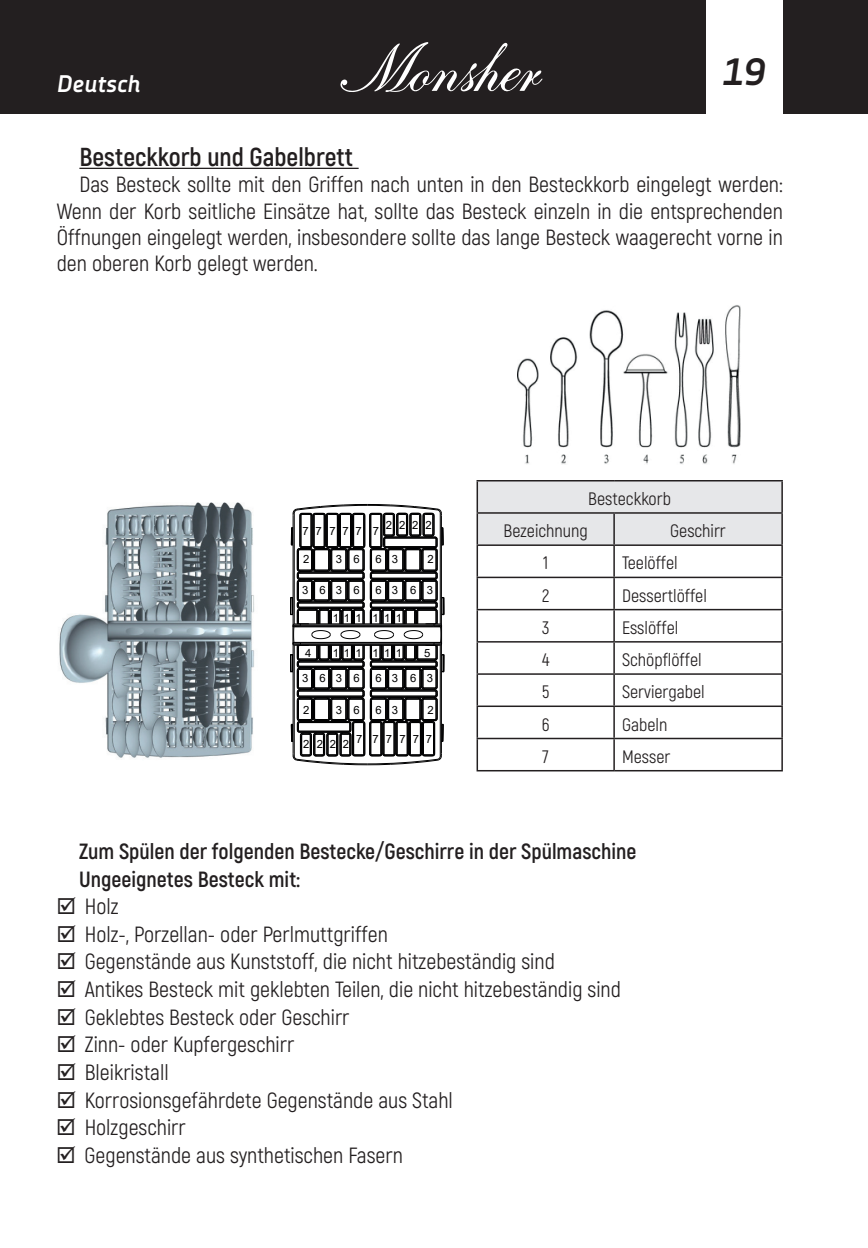
<style>
.page{position:relative;width:868px;height:1248px;background:#fff}
.page>*{position:absolute;margin:0;border:0;box-sizing:border-box;transform-origin:0 0}
.t1{font:italic 700 38px "Decima Nova Pro";color:#231f20}
.t2{font:700 26px "Akrobat";color:#231f20}
.t3{font:italic 700 24px "Decima Nova Pro";color:#fff}
.t4{font:22px/27.6px "Akrobat";color:#231f20;text-align:justify}
.t5{font:700 22px/27.6px "Akrobat";color:#231f20}
.t6{font:18px "Akrobat";color:#231f20}
.t7{font:12.2px "Arial";letter-spacing:.605em;color:#000001}
.t8{font:11.2px "Arial";letter-spacing:.6em;color:#000001}
</style>
<div class="page">
<div style="left:0;top:0;width:867px;height:113px;background:#231f20"></div>
<div style="left:706px;top:0;width:76px;height:119px;background:#fff"></div>
<svg style="left:340px;top:42px;width:202px;height:50px"></svg>
<hr style="left:79px;top:168px;width:279px;height:1px;background:#231f20">
<div style="left:478px;top:481px;width:303px;height:63px;background:#e6e7e9"></div>
<hr style="left:476px;top:480px;width:138px;height:1px;background:#231f20">
<hr style="left:476px;top:481px;width:2px;height:31px;background:#231f20">
<hr style="left:614px;top:480px;width:168px;height:1px;background:#231f20">
<hr style="left:781px;top:481px;width:1px;height:31px;background:#231f20">
<hr style="left:476px;top:512px;width:138px;height:1px;background:#231f20">
<hr style="left:476px;top:513px;width:2px;height:31px;background:#231f20">
<hr style="left:614px;top:512px;width:168px;height:1px;background:#231f20">
<hr style="left:613px;top:513px;width:1px;height:31px;background:#231f20">
<hr style="left:781px;top:513px;width:1px;height:31px;background:#231f20">
<hr style="left:476px;top:544px;width:138px;height:2px;background:#231f20">
<hr style="left:476px;top:546px;width:2px;height:30px;background:#231f20">
<hr style="left:614px;top:544px;width:168px;height:2px;background:#231f20">
<hr style="left:613px;top:546px;width:1px;height:30px;background:#231f20">
<hr style="left:781px;top:546px;width:1px;height:30px;background:#231f20">
<hr style="left:476px;top:576px;width:138px;height:2px;background:#231f20">
<hr style="left:476px;top:578px;width:2px;height:31px;background:#231f20">
<hr style="left:614px;top:576px;width:168px;height:2px;background:#231f20">
<hr style="left:613px;top:578px;width:1px;height:31px;background:#231f20">
<hr style="left:781px;top:578px;width:1px;height:31px;background:#231f20">
<hr style="left:476px;top:609px;width:138px;height:1px;background:#231f20">
<hr style="left:476px;top:610px;width:2px;height:31px;background:#231f20">
<hr style="left:614px;top:609px;width:168px;height:1px;background:#231f20">
<hr style="left:613px;top:610px;width:1px;height:31px;background:#231f20">
<hr style="left:781px;top:610px;width:1px;height:31px;background:#231f20">
<hr style="left:476px;top:641px;width:138px;height:1px;background:#231f20">
<hr style="left:476px;top:642px;width:2px;height:31px;background:#231f20">
<hr style="left:614px;top:641px;width:168px;height:1px;background:#231f20">
<hr style="left:613px;top:642px;width:1px;height:31px;background:#231f20">
<hr style="left:781px;top:642px;width:1px;height:31px;background:#231f20">
<hr style="left:476px;top:673px;width:138px;height:1px;background:#231f20">
<hr style="left:476px;top:674px;width:2px;height:31px;background:#231f20">
<hr style="left:614px;top:673px;width:168px;height:1px;background:#231f20">
<hr style="left:613px;top:674px;width:1px;height:31px;background:#231f20">
<hr style="left:781px;top:674px;width:1px;height:31px;background:#231f20">
<hr style="left:476px;top:705px;width:138px;height:2px;background:#231f20">
<hr style="left:476px;top:707px;width:2px;height:30px;background:#231f20">
<hr style="left:614px;top:705px;width:168px;height:2px;background:#231f20">
<hr style="left:613px;top:707px;width:1px;height:30px;background:#231f20">
<hr style="left:781px;top:707px;width:1px;height:30px;background:#231f20">
<hr style="left:476px;top:737px;width:138px;height:2px;background:#231f20">
<hr style="left:476px;top:739px;width:2px;height:31px;background:#231f20">
<hr style="left:614px;top:737px;width:168px;height:2px;background:#231f20">
<hr style="left:613px;top:739px;width:1px;height:31px;background:#231f20">
<hr style="left:781px;top:739px;width:1px;height:31px;background:#231f20">
<hr style="left:476px;top:770px;width:138px;height:1px;background:#231f20">
<hr style="left:614px;top:770px;width:168px;height:1px;background:#231f20">
<img style="left:59px;top:502px;width:196px;height:256px">
<img style="left:517px;top:305px;width:223px;height:159px">
<svg style="left:290px;top:504px;width:155px;height:261px"></svg>
<p class="t3" style="left:57px;top:70px;width:85px">Deutsch</p>
<h1 class="t1" style="left:722px;top:50px;width:46px">19</h1>
<p class="t2" style="left:79px;top:140px;width:275px">Besteckkorb und Gabelbrett</p>
<p class="t4" style="left:57px;top:171px;width:727px;line-height:26.4px;text-indent:23px">Das Besteck sollte mit den Griffen nach unten in den Besteckkorb eingelegt werden:<br>Wenn der Korb seitliche Einsätze hat, sollte das Besteck einzeln in die entsprechenden Öffnungen eingelegt werden, insbesondere sollte das lange Besteck waagerecht vorne in den oberen Korb gelegt werden.</p>
<p class="t8" style="left:385px;top:517px;width:47px">2222</p>
<p class="t8" style="left:302px;top:523px;width:78px">77777 7</p>
<p class="t8" style="left:353px;top:551px;width:8px">6</p>
<p class="t8" style="left:375px;top:551px;width:8px">6</p>
<p class="t8" style="left:303px;top:551px;width:8px">2</p>
<p class="t8" style="left:335px;top:551px;width:8px">3</p>
<p class="t8" style="left:392px;top:551px;width:8px">3</p>
<p class="t8" style="left:427px;top:551px;width:8px">2</p>
<p class="t8" style="left:335px;top:582px;width:8px">3</p>
<p class="t8" style="left:392px;top:582px;width:8px">3</p>
<p class="t8" style="left:319px;top:582px;width:8px">6</p>
<p class="t8" style="left:353px;top:582px;width:8px">6</p>
<p class="t8" style="left:375px;top:582px;width:8px">6</p>
<p class="t8" style="left:410px;top:582px;width:8px">6</p>
<p class="t8" style="left:302px;top:582px;width:8px">3</p>
<p class="t8" style="left:426px;top:582px;width:8px">3</p>
<p class="t8" style="left:333px;top:610px;width:71px">111 111</p>
<p class="t8" style="left:333px;top:645px;width:71px">111 111</p>
<p class="t8" style="left:305px;top:645px;width:8px">4</p>
<p class="t8" style="left:424px;top:645px;width:8px">5</p>
<p class="t7" style="left:322px;top:662px;width:8px">3</p>
<p class="t7" style="left:378px;top:662px;width:8px">6</p>
<p class="t7" style="left:378px;top:696px;width:8px">6</p>
<p class="t7" style="left:381px;top:728px;width:84px">7 77777</p>
<p class="t8" style="left:319px;top:670px;width:8px">6</p>
<p class="t8" style="left:410px;top:670px;width:8px">6</p>
<p class="t8" style="left:353px;top:670px;width:8px">6</p>
<p class="t8" style="left:375px;top:670px;width:8px">6</p>
<p class="t8" style="left:353px;top:702px;width:8px">6</p>
<p class="t8" style="left:375px;top:702px;width:8px">6</p>
<p class="t8" style="left:302px;top:670px;width:8px">3</p>
<p class="t8" style="left:426px;top:670px;width:8px">3</p>
<p class="t8" style="left:335px;top:670px;width:8px">3</p>
<p class="t8" style="left:392px;top:670px;width:8px">3</p>
<p class="t8" style="left:335px;top:702px;width:8px">3</p>
<p class="t8" style="left:392px;top:702px;width:8px">3</p>
<p class="t8" style="left:303px;top:702px;width:8px">2</p>
<p class="t8" style="left:427px;top:702px;width:8px">2</p>
<p class="t8" style="left:356px;top:731px;width:77px">7 77777</p>
<p class="t7" style="left:323px;top:733px;width:51px">2222</p>
<p class="t8" style="left:303px;top:736px;width:47px">2222</p>
<p class="t6" style="left:588px;top:488px;width:84px">Besteckkorb</p>
<p class="t6" style="left:503px;top:520px;width:86px">Bezeichnung</p>
<p class="t6" style="left:670px;top:520px;width:57px">Geschirr</p>
<p class="t6" style="left:543px;top:552px;width:7px">1</p>
<p class="t6" style="left:622px;top:552px;width:57px">Teelöffel</p>
<p class="t6" style="left:542px;top:584px;width:9px">2</p>
<p class="t6" style="left:622px;top:584px;width:86px">Dessertlöffel</p>
<p class="t6" style="left:542px;top:616px;width:9px">3</p>
<p class="t6" style="left:622px;top:616px;width:58px">Esslöffel</p>
<p class="t6" style="left:542px;top:649px;width:9px">4</p>
<p class="t6" style="left:622px;top:649px;width:81px">Schöpflöffel</p>
<p class="t6" style="left:542px;top:681px;width:9px">5</p>
<p class="t6" style="left:622px;top:681px;width:84px">Serviergabel</p>
<p class="t6" style="left:541px;top:713px;width:9px">6</p>
<p class="t6" style="left:622px;top:713px;width:47px">Gabeln</p>
<p class="t6" style="left:542px;top:745px;width:8px">7</p>
<p class="t6" style="left:622px;top:745px;width:50px">Messer</p>
<p class="t5" style="left:79px;top:837px;width:558px">Zum Spülen der folgenden Bestecke/Geschirre in der Spülmaschine<br>Ungeeignetes Besteck mit:</p>
<p class="t4" style="left:85px;top:892px;width:537px;text-align:left">Holz<br>Holz-, Porzellan- oder Perlmuttgriffen<br>Gegenstände aus Kunststoff, die nicht hitzebeständig sind<br>Antikes Besteck mit geklebten Teilen, die nicht hitzebeständig sind Geklebtes Besteck oder Geschirr<br>Zinn- oder Kupfergeschirr<br>Bleikristall<br>Korrosionsgefährdete Gegenstände aus Stahl<br>Holzgeschirr<br>Gegenstände aus synthetischen Fasern</p>
</div>
